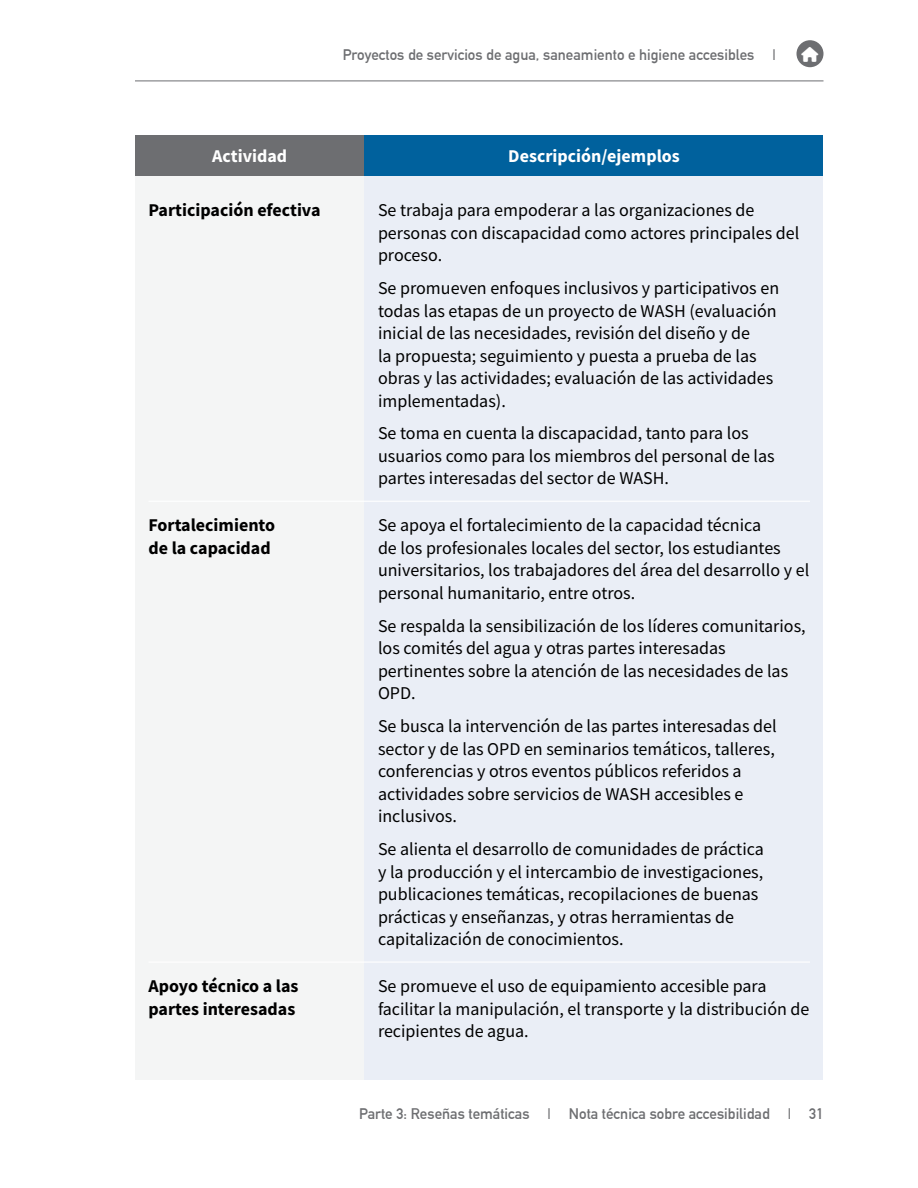
<style>
.page{position:relative;width:918px;height:1188px;background:#fff}
.page>*{position:absolute;margin:0;border:0;box-sizing:border-box;transform-origin:0 0}
.t1{font:18px/22.5px "Source Sans Pro";color:#000}
.t2{font:700 18px/22.5px "Source Sans Pro";color:#000}
.t3{font:700 18px "Source Sans Pro";color:#fff}
.t4{font:700 15px "DIN Alternate";color:#6d6e71}
</style>
<div class="page">
<div style="left:796px;top:40px;width:28px;height:27px;background:#6d6e71;border-radius:50%"></div>
<hr style="left:135px;top:81px;width:689px;height:1px;background:#6d6e71">
<div style="left:135px;top:176px;width:229px;height:904px;background:#f4f5f5"></div>
<div style="left:364px;top:176px;width:460px;height:904px;background:#eaeef6"></div>
<div style="left:135px;top:135px;width:229px;height:41px;background:#6d6e71"></div>
<div style="left:364px;top:135px;width:460px;height:41px;background:#00619d"></div>
<hr style="left:148px;top:501px;width:662px;height:1px;background:#fff">
<hr style="left:148px;top:962px;width:662px;height:1px;background:#fff">
<p class="t4" style="left:343px;top:43px;width:434px">Proyectos de servicios de agua, saneamiento e higiene accesibles |</p>
<p class="t3" style="left:212px;top:144px;width:76px">Actividad</p>
<p class="t3" style="left:508px;top:144px;width:173px">Descripción/ejemplos</p>
<p class="t1" style="left:378px;top:199px;width:423px">Se trabaja para empoderar a las organizaciones de personas con discapacidad como actores principales del proceso.</p>
<p class="t2" style="left:149px;top:199px;width:174px">Participación efectiva</p>
<p class="t2" style="left:148px;top:514px;width:128px">Fortalecimiento de la capacidad</p>
<p class="t2" style="left:148px;top:975px;width:152px">Apoyo técnico a las partes interesadas</p>
<p class="t1" style="left:378px;top:277px;width:403px">Se promueven enfoques inclusivos y participativos en todas las etapas de un proyecto de WASH (evaluación inicial de las necesidades, revisión del diseño y de<br>la propuesta; seguimiento y puesta a prueba de las obras y las actividades; evaluación de las actividades implementadas).</p>
<p class="t1" style="left:378px;top:422px;width:398px">Se toma en cuenta la discapacidad, tanto para los usuarios como para los miembros del personal de las partes interesadas del sector de WASH.</p>
<p class="t1" style="left:378px;top:514px;width:433px">Se apoya el fortalecimiento de la capacidad técnica<br>de los profesionales locales del sector, los estudiantes universitarios, los trabajadores del área del desarrollo y el personal humanitario, entre otros.</p>
<p class="t1" style="left:378px;top:615px;width:429px">Se respalda la sensibilización de los líderes comunitarios, los comités del agua y otras partes interesadas pertinentes sobre la atención de las necesidades de las</p>
<p class="t1" style="left:378px;top:682px;width:39px">OPD.</p>
<p class="t1" style="left:378px;top:715px;width:400px">Se busca la intervención de las partes interesadas del sector y de las OPD en seminarios temáticos, talleres, conferencias y otros eventos públicos referidos a actividades sobre servicios de WASH accesibles e inclusivos.</p>
<p class="t1" style="left:378px;top:838px;width:387px">Se alienta el desarrollo de comunidades de práctica y la producción y el intercambio de investigaciones, publicaciones temáticas, recopilaciones de buenas prácticas y enseñanzas, y otras herramientas de capitalización de conocimientos.</p>
<p class="t1" style="left:378px;top:975px;width:433px">Se promueve el uso de equipamiento accesible para facilitar la manipulación, el transporte y la distribución de recipientes de agua.</p>
<p class="t4" style="left:359px;top:1102px;width:466px">Parte 3: Reseñas temáticas | Nota técnica sobre accesibilidad | 31</p>
</div>
